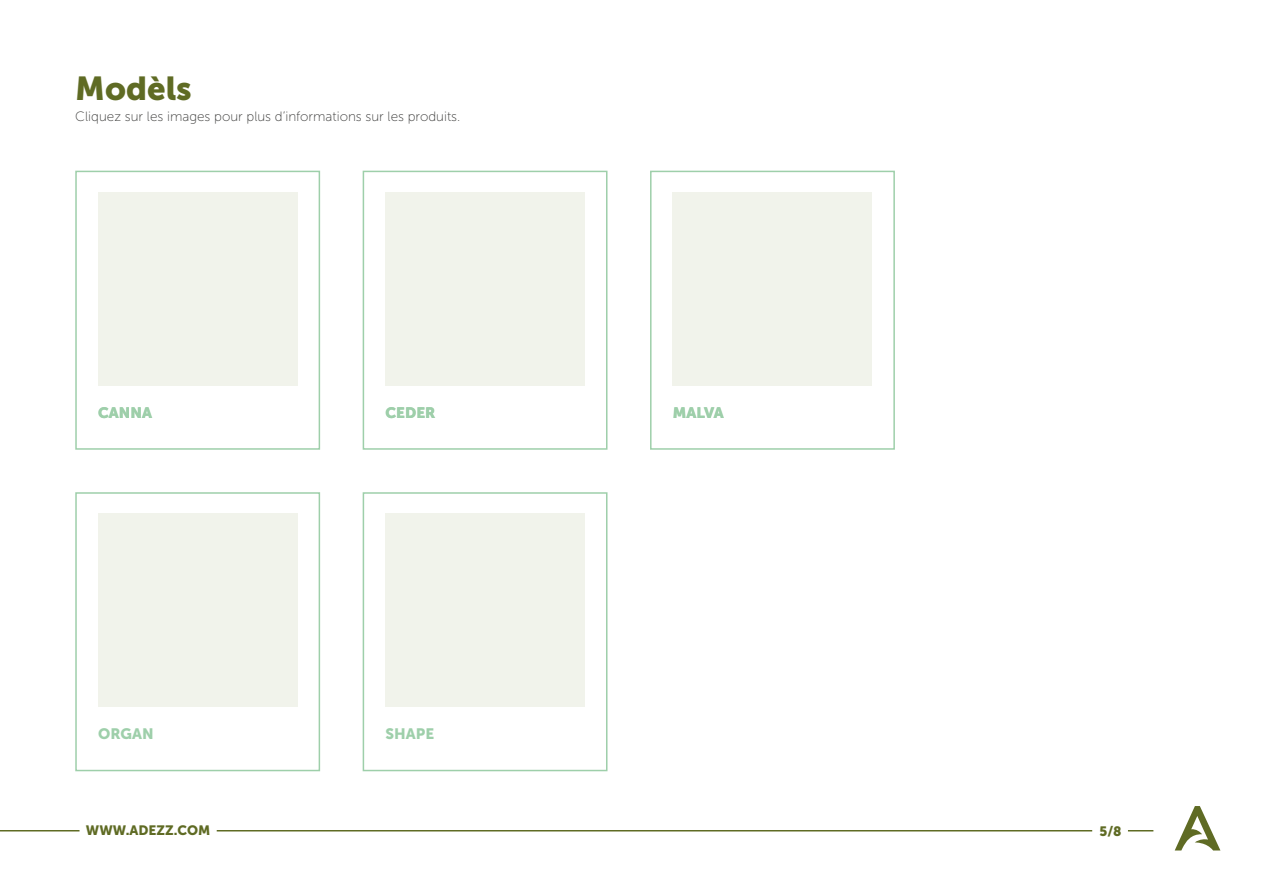
<style>
.page{position:relative;width:1263px;height:893px;background:#fff}
.page>*{position:absolute;margin:0;border:0;box-sizing:border-box;transform-origin:0 0}
.t1{font:33px "Museo Sans 900";color:#5f6b24}
.t2{font:15px "Museo Sans 900";color:#9ecfaa}
.t3{font:13.5px "Museo Sans 100";color:#3c3c3b}
.t4{font:13.5px "Museo Sans 900";color:#5f6b24}
</style>
<div class="page">
<svg style="left:1175px;top:806px;width:45px;height:44px"></svg>
<svg style="left:1128px;top:830px;width:25px;height:1px"></svg>
<hr style="left:0;top:830px;width:80px;height:1px;background:#5f6b24">
<hr style="left:217px;top:830px;width:875px;height:1px;background:#5f6b24">
<div style="left:363px;top:492px;width:244px;height:279px;border:2px solid #9ecfaa"></div>
<div style="left:75px;top:492px;width:245px;height:279px;border:2px solid #9ecfaa"></div>
<div style="left:75px;top:171px;width:245px;height:279px;border:2px solid #9ecfaa"></div>
<div style="left:363px;top:171px;width:244px;height:279px;border:2px solid #9ecfaa"></div>
<div style="left:650px;top:171px;width:245px;height:279px;border:2px solid #9ecfaa"></div>
<div style="left:98px;top:192px;width:199px;height:193px;background:#f1f3eb"></div>
<div style="left:385px;top:192px;width:200px;height:193px;background:#f1f3eb"></div>
<div style="left:673px;top:192px;width:199px;height:193px;background:#f1f3eb"></div>
<div style="left:385px;top:513px;width:200px;height:194px;background:#f1f3eb"></div>
<div style="left:98px;top:513px;width:199px;height:194px;background:#f1f3eb"></div>
<h1 class="t1" style="left:75px;top:70px;width:118px">Modèls</h1>
<p class="t3" style="left:75px;top:109px;width:387px">Cliquez sur les images pour plus d’informations sur les produits.</p>
<p class="t2" style="left:98px;top:404px;width:55px">CANNA</p>
<p class="t2" style="left:385px;top:404px;width:51px">CEDER</p>
<p class="t2" style="left:673px;top:404px;width:52px">MALVA</p>
<p class="t2" style="left:98px;top:725px;width:57px">ORGAN</p>
<p class="t2" style="left:385px;top:725px;width:50px">SHAPE</p>
<p class="t4" style="left:86px;top:823px;width:126px">WWW.ADEZZ.COM</p>
<p class="t4" style="left:1099px;top:823px;width:24px">5/8</p>
</div>
